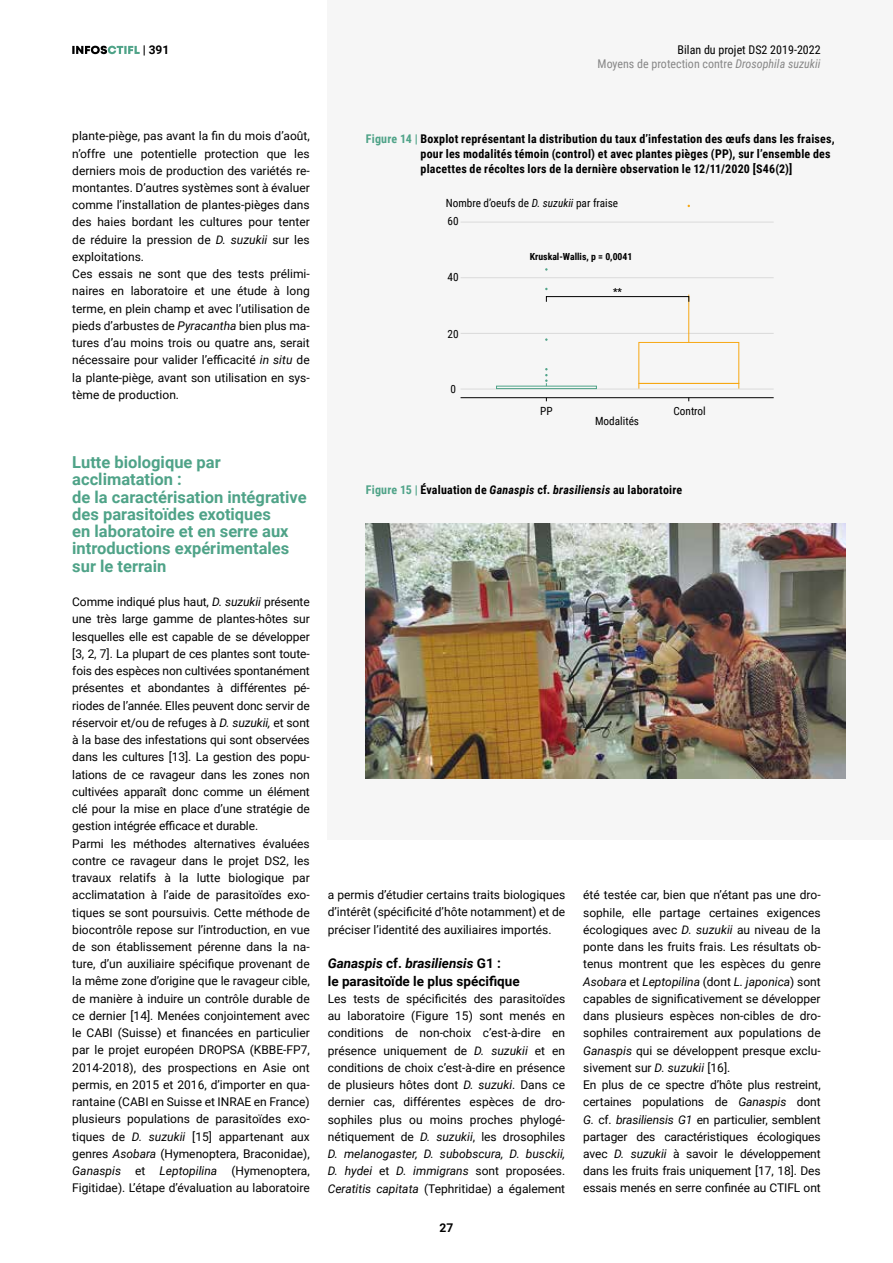
<style>
.page{position:relative;width:893px;height:1263px;background:#fff}
.page>*{position:absolute;margin:0;border:0;box-sizing:border-box;transform-origin:0 0}
.t1{font:700 16.5px/17.2px "Roboto";color:#4fa388}
.t2{font:700 13.5px/17.2px "Roboto";color:#000}
.t3{font:12px/17.2px "Roboto";color:#000}
.t4{font:700 12px/15px "Roboto Condensed";letter-spacing:.015em;color:#000}
.t5{font:12px "Roboto Condensed";color:#878787}
.t6{font:12px "Roboto Condensed";color:#000}
.t7{font:700 12px "Roboto";color:#000}
.t8{font:11.25px "Roboto Condensed";color:#000}
.t9{font:700 9.75px "Roboto Condensed";color:#000}
.s1{font-style:italic}
.s2{color:#4fa388}
</style>
<div class="page">
<div style="left:328px;top:0;width:565px;height:839px;background:#f6f6f6"></div>
<svg style="left:72px;top:46px;width:68px;height:8px"></svg>
<img style="left:366px;top:523px;width:479px;height:256px">
<hr style="left:461px;top:397px;width:313px;height:1px;background:#000">
<hr style="left:461px;top:389px;width:313px;height:1px;background:#dadada">
<hr style="left:461px;top:333px;width:313px;height:1px;background:#dadada">
<hr style="left:461px;top:277px;width:313px;height:1px;background:#dadada">
<hr style="left:461px;top:222px;width:313px;height:1px;background:#dadada">
<div style="left:496px;top:386px;width:101px;height:3px;border:1px solid #4fa388"></div>
<svg style="left:545px;top:368px;width:3px;height:18px"></svg>
<div style="left:638px;top:342px;width:101px;height:42px;border:1px solid #f6a713"></div>
<div style="left:638px;top:383px;width:101px;height:6px;border:1px solid #f6a713"></div>
<hr style="left:688px;top:295px;width:1px;height:47px;background:#f6a713">
<div style="left:546px;top:296px;width:143px;height:6px;border:1px solid #000"></div>
<p class="t7" style="left:143px;top:42px;width:28px">| 391</p>
<p class="t6" style="left:678px;top:41px;width:145px">Bilan du projet DS2 2019-2022</p>
<p class="t5" style="left:598px;top:55px;width:225px">Moyens de protection contre <span class="s1">Drosophila suzukii</span></p>
<p class="t3" style="left:72px;top:127px;width:239px">plante-piège, pas avant la fin du mois d’août, n’offre une potentielle protection que les derniers mois de production des variétés re&shy;montantes. D’autres systèmes sont à évaluer comme l’installation de plantes-pièges dans des haies bordant les cultures pour tenter de réduire la pression de <span class="s1">D. suzukii</span> sur les exploitations.<br>Ces essais ne sont que des tests prélimi&shy;naires en laboratoire et une étude à long terme, en plein champ et avec l’utilisation de pieds d’arbustes de <span class="s1">Pyracantha</span> bien plus ma&shy;tures d’au moins trois ou quatre ans, serait nécessaire pour valider l’efficacité <span class="s1">in situ</span> de la plante-piège, avant son utilisation en sys&shy;tème de production.</p>
<h1 class="t1" style="left:72px;top:453px;width:236px">Lutte biologique par acclimatation :<br>de la caractérisation intégrative des parasitoïdes exotiques<br>en laboratoire et en serre aux introductions expérimentales sur le terrain</h1>
<p class="t3" style="left:72px;top:593px;width:239px">Comme indiqué plus haut, <span class="s1">D. suzukii</span> présente une très large gamme de plantes-hôtes sur lesquelles elle est capable de se développer [3, 2, 7]. La plupart de ces plantes sont toute&shy;fois des espèces non cultivées spontanément présentes et abondantes à différentes pé&shy;riodes de l’année. Elles peuvent donc servir de réservoir et/ou de refuges à <span class="s1">D. suzukii,</span> et sont à la base des infestations qui sont observées dans les cultures [13]. La gestion des popu&shy;lations de ce ravageur dans les zones non cultivées apparaît donc comme un élément clé pour la mise en place d’une stratégie de gestion intégrée efficace et durable.<br>Parmi les méthodes alternatives évaluées contre ce ravageur dans le projet DS2, les travaux relatifs à la lutte biologique par acclimatation à l’aide de parasitoïdes exo&shy;tiques se sont poursuivis. Cette méthode de biocontrôle repose sur l’introduction, en vue de son établissement pérenne dans la na&shy;ture, d’un auxiliaire spécifique provenant de la même zone d’origine que le ravageur cible, de manière à induire un contrôle durable de ce dernier [14]. Menées conjointement avec le CABI (Suisse) et financées en particulier par le projet européen DROPSA (KBBE-FP7, 2014-2018), des prospections en Asie ont permis, en 2015 et 2016, d’importer en qua&shy;rantaine (CABI en Suisse et INRAE en France) plusieurs populations de parasitoïdes exo&shy;tiques de <span class="s1">D. suzukii</span> [15] appartenant aux genres <span class="s1">Asobara</span> (Hymenoptera, Braconidae), <span class="s1">Ganaspis</span> et <span class="s1">Leptopilina</span> (Hymenoptera, Figitidae). L’étape d’évaluation au laboratoire</p>
<p class="t4" style="left:421px;top:130px;width:416px;text-indent:-55px"><span class="s2">Figure 14 |</span> Boxplot représentant la distribution du taux d’infestation des œufs dans les fraises, pour les modalités témoin (control) et avec plantes pièges (PP), sur l’ensemble des placettes de récoltes lors de la dernière observation le 12/11/2020 [S46(2)]</p>
<p class="t8" style="left:446px;top:195px;width:174px">Nombre d’oeufs de <span class="s1">D. suzukii</span> par fraise</p>
<p class="t8" style="left:448px;top:213px;width:13px">60</p>
<p class="t8" style="left:448px;top:270px;width:13px">40</p>
<p class="t8" style="left:448px;top:326px;width:13px">20</p>
<p class="t8" style="left:450px;top:381px;width:7px">0</p>
<p class="t9" style="left:530px;top:250px;width:104px">Kruskal-Wallis, p = 0,0041</p>
<p class="t9" style="left:613px;top:284px;width:10px">**</p>
<p class="t8" style="left:540px;top:403px;width:14px">PP</p>
<p class="t8" style="left:673px;top:403px;width:34px">Control</p>
<p class="t8" style="left:595px;top:413px;width:45px">Modalités</p>
<p class="t4" style="left:366px;top:482px;width:318px"><span class="s2">Figure 15 |</span> Évaluation de <span class="s1">Ganaspis</span> cf. <span class="s1">brasiliensis</span> au laboratoire</p>
<p class="t3" style="left:328px;top:886px;width:239px;text-align:justify">a permis d’étudier certains traits biologiques d’intérêt (spécificité d’hôte notamment) et de préciser l’identité des auxiliaires importés.</p>
<p class="t2" style="left:328px;top:954px;width:193px"><span class="s1">Ganaspis</span> cf. <span class="s1">brasiliensis</span> G1 :<br>le parasitoïde le plus spécifique</p>
<p class="t3" style="left:328px;top:989px;width:242px">Les tests de spécificités des parasitoïdes au laboratoire (Figure 15) sont menés en conditions de non-choix c’est-à-dire en présence uniquement de <span class="s1">D. suzukii</span> et en conditions de choix c’est-à-dire en présence de plusieurs hôtes dont <span class="s1">D. suzuki</span>. Dans ce dernier cas, différentes espèces de dro&shy;sophiles plus ou moins proches phylogé&shy;nétiquement de <span class="s1">D. suzukii</span>, les drosophiles <span class="s1">D.- -melanogaster,- D. subobscura,- D. busckii,- D. hydei</span> et <span class="s1">D. -immigrans-</span> sont proposées.<br><span class="s1">Ceratitis capitata</span> (Tephritidae) a également</p>
<p class="t7" style="left:440px;top:1219px;width:15px">27</p>
<p class="t3" style="left:583px;top:886px;width:239px">été testée car, bien que n’étant pas une dro&shy;sophile, elle partage certaines exigences écologiques avec <span class="s1">D. -suzukii</span> au niveau de la ponte dans les fruits frais. Les résultats ob&shy;tenus montrent que les espèces du genre <span class="s1">Asobara</span> et <span class="s1">Leptopilina</span> (dont <span class="s1">L. japonica</span>) sont capables de significativement se développer dans plusieurs espèces non-cibles de dro&shy;sophiles contrairement aux populations de <span class="s1">Ganaspis</span> qui se développent presque exclu&shy;sivement sur <span class="s1">D. suzukii</span> [16].<br>En plus de ce spectre d’hôte plus restreint, certaines populations de <span class="s1">Ganaspis</span> dont <span class="s1">G.</span> cf. <span class="s1">brasiliensis G1</span> en particulier, semblent partager des caractéristiques écologiques avec <span class="s1">D. suzukii</span> à savoir le développement dans les fruits frais uniquement [17, 18]. Des essais menés en serre confinée au CTIFL ont</p>
</div>
